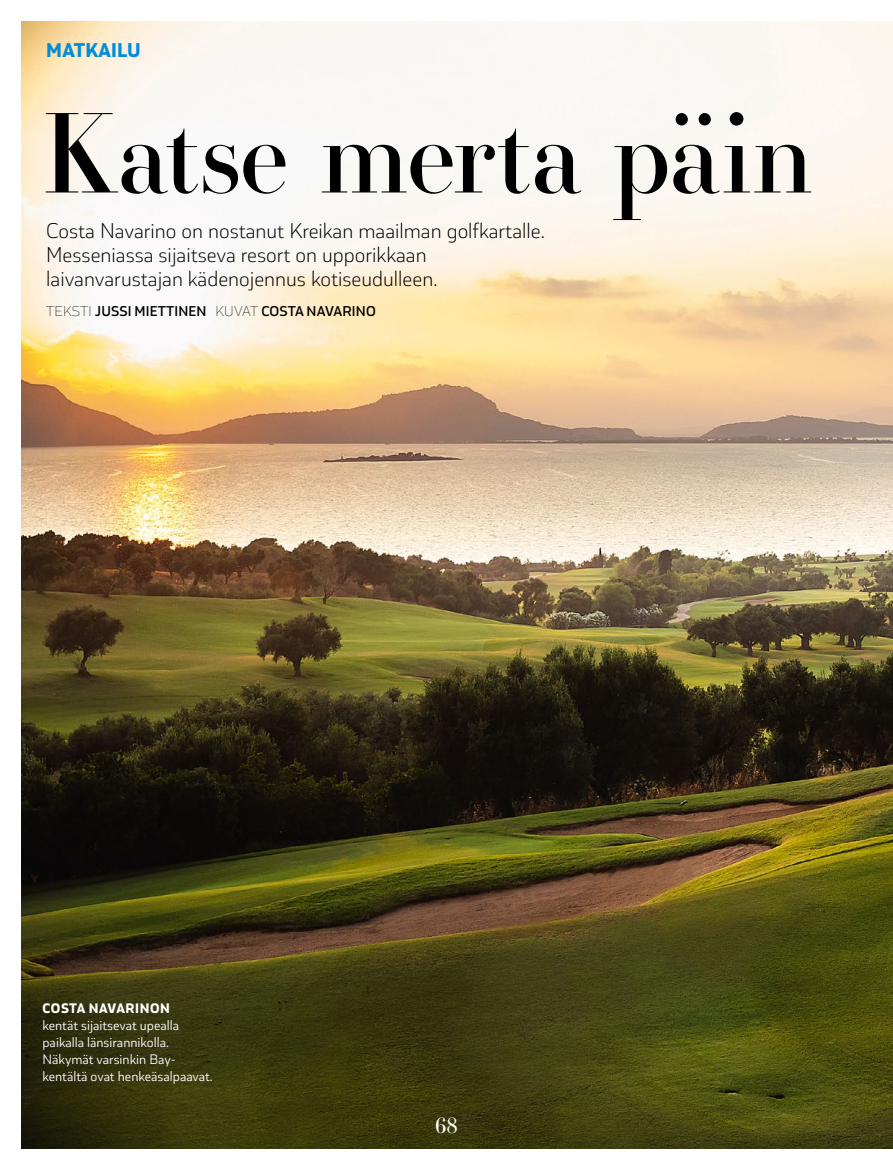
<style>
.page{position:relative;width:893px;height:1170px;background:#fff}
.page>*{position:absolute;margin:0;border:0;box-sizing:border-box;transform-origin:0 0}
.t1{font:108px "Essonnes Headline";letter-spacing:-.01em;color:#000}
.t2{font:300 22.5px/24px "Coversans";color:#000}
.t3{font:800 21px "Coversans";letter-spacing:.01em;color:#008ddc}
.t4{font:21px "Essonnes Display";color:#fff}
.t5{font:600 15px "Coversans";letter-spacing:.01em;color:#000}
.t6{font:14.55px/16.8px "Coversans";color:#fff}
.t7{font:800 14.55px "Coversans";letter-spacing:.04em;color:#fff}
.s1{font-weight:100}
</style>
<div class="page">
<img style="left:21px;top:21px;width:872px;height:1127px">
<p class="t3" style="left:46px;top:37px;width:96px">MATKAILU</p>
<h1 class="t1" style="left:43px;top:79px;width:772px">Katse merta päin</h1>
<p class="t2" style="left:46px;top:218px;width:500px">Costa Navarino on nostanut Kreikan maailman golfkartalle.<br>Messeniassa sijaitseva resort on upporikkaan laivanvarustajan kädenojennus kotiseudulleen.</p>
<p class="t5" style="left:46px;top:302px;width:331px"><span class="s1">TEKSTI</span> JUSSI MIETTINEN <span class="s1">KUVAT</span> COSTA NAVARINO</p>
<p class="t7" style="left:43px;top:999px;width:129px">COSTA NAVARINON</p>
<p class="t6" style="left:43px;top:1016px;width:172px">kentät sijaitsevat upealla paikalla länsirannikolla.<br>Näkymät varsinkin Bay&shy;kentältä ovat henkeäsalpaavat.</p>
<p class="t4" style="left:435px;top:1110px;width:24px">68</p>
</div>
